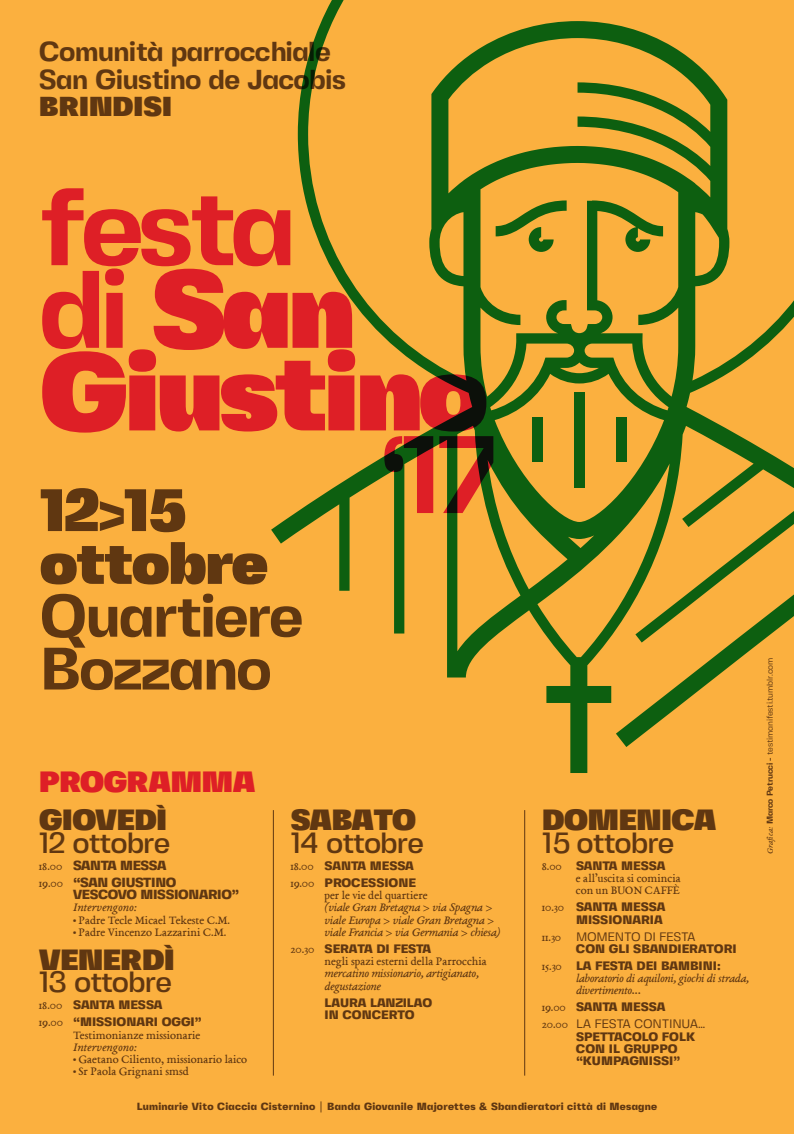
<style>
.page{position:relative;width:794px;height:1134px;background:#fbb03f}
.page>*{position:absolute;margin:0;border:0;box-sizing:border-box;transform-origin:0 0}
.t1{font:900 109.84px/82.6px "Fivo Sans Modern";letter-spacing:-.055em;color:#de1f26}
.t2{font:700 109.84px "Fivo Sans Modern";color:#de1f26}
.t3{font:700 59.68px/52.8px "Fivo Sans Modern";letter-spacing:-.035em;color:#603711}
.t4{font:900 59.68px/52.8px "Fivo Sans Modern";letter-spacing:-.035em;color:#603711}
.t5{font:900 29.32px "Fivo Sans Modern";letter-spacing:-.035em;color:#de1f26}
.t6{font:500 29.24px "Fivo Sans Modern";letter-spacing:-.035em;color:#603711}
.t7{font:900 29.24px "Fivo Sans Modern";letter-spacing:-.035em;color:#603711}
.t8{font:700 27.4px/27.4px "Fivo Sans Modern";letter-spacing:-.025em;color:#603711}
.t9{font:900 27.4px "Fivo Sans Modern";letter-spacing:-.025em;color:#603711}
.t10{font:800 13.2px/17px "Fivo Sans Modern";letter-spacing:-.025em;color:#603711}
.t11{font:800 12.24px/12.2px "Fivo Sans Modern";color:#603711}
.t12{font:12.24px/12.2px "EB Garamond 08";color:#603711}
.t13{font:italic 12.24px/12.2px "EB Garamond 08";letter-spacing:-.025em;color:#603711}
.t14{font:12.24px/17px "Fivo Sans Modern";letter-spacing:-.025em;color:#603711}
.t15{font:800 10.36px "Fivo Sans Modern";letter-spacing:.025em;color:#603711}
.t16{font:8.48px "Fivo Sans Modern";letter-spacing:-.025em;color:#603711}
.s1{font-weight:700}
.s2{font-family:"EB Garamond 08";font-weight:400;font-size:12.24px}
.s3{font-style:italic}
.s4{font-family:"Fivo Sans Modern";font-weight:800;font-size:13.2px}
.s5{font-family:"EB Garamond 08";font-weight:400}
.s6{font-weight:400}
.s7{font-family:"EB Garamond 08"}
.s8{font-weight:800}
.s9{font-weight:400;font-size:12.24px}
.s10{font-family:"EB Garamond 08";font-style:italic}
</style>
<div class="page">
<svg style="left:271px;top:0;width:523px;height:773px"></svg>
<hr style="left:273px;top:810px;width:1px;height:266px;background:#603711">
<hr style="left:524px;top:810px;width:1px;height:266px;background:#603711">
<h3 class="t8" style="left:39px;top:38px;width:309px">Comunità parrocchiale<br>San Giustino de Jacobis</h3>
<h3 class="t9" style="left:39px;top:89px;width:135px">BRINDISI</h3>
<h1 class="t1" style="left:39px;top:185px;width:451px"><span class="s1">festa<br>di</span> San<br>Giustino</h1>
<h1 class="t2" style="left:381px;top:408px;width:117px">‘17</h1>
<h2 class="t4" style="left:40px;top:483px;width:230px">12<span class="s1">&gt;</span>15 ottobre</h2>
<h2 class="t3" style="left:40px;top:589px;width:265px">Quartiere<br>Bozzano</h2>
<h3 class="t5" style="left:39px;top:763px;width:218px">PROGRAMMA</h3>
<h3 class="t7" style="left:39px;top:802px;width:130px">GIOVEDÌ</h3>
<h3 class="t6" style="left:39px;top:825px;width:133px">12 ottobre</h3>
<p class="t10" style="left:39px;top:857px;width:139px"><span class="s2">18.00</span> SANTA MESSA<br><span class="s2">19.00</span> “SAN GIUSTINO</p>
<p class="t10" style="left:73px;top:886px;width:167px">VESCOVO MISSIONARIO”</p>
<p class="t12" style="left:73px;top:901px;width:158px"><span class="s3">Intervengono:<br></span><span class="s4">·</span> Padre Tecle Micael Tekeste C.M. <span class="s4">·</span> Padre Vincenzo Lazzarini C.M.</p>
<h3 class="t7" style="left:39px;top:941px;width:138px">VENERDÌ</h3>
<h3 class="t6" style="left:39px;top:964px;width:135px">13 ottobre</h3>
<p class="t11" style="left:39px;top:997px;width:164px;line-height:17px"><span class="s5">18.00</span> SANTA MESSA<br><span class="s5">19.00</span> “MISSIONARI OGGI”</p>
<p class="t12" style="left:73px;top:1029px;width:129px">Testimonianze missionarie</p>
<p class="t12" style="left:73px;top:1041px;width:176px"><span class="s3">Intervengono:<br></span><span class="s4">·</span> Gaetano Ciliento, missionario laico <span class="s4">·</span> Sr Paola Grignani smsd</p>
<h3 class="t7" style="left:290px;top:802px;width:128px">SABATO</h3>
<h3 class="t6" style="left:290px;top:825px;width:135px">14 ottobre</h3>
<p class="t11" style="left:290px;top:857px;width:127px;line-height:17px"><span class="s5">18.00</span> SANTA MESSA<br><span class="s5">19.00</span> PROCESSIONE</p>
<p class="t12" style="left:324px;top:889px;width:104px">per le vie del quartiere</p>
<p class="t13" style="left:324px;top:902px;width:178px">(viale Gran Bretagna &gt; via Spagna &gt; viale Europa &gt; viale Gran Bretagna &gt; viale Francia &gt; via Germania &gt; chiesa)</p>
<p class="t11" style="left:290px;top:942px;width:142px"><span class="s5">20.30</span> SERATA DI FESTA</p>
<p class="t12" style="left:324px;top:955px;width:164px">negli spazi esterni della Parrocchia</p>
<p class="t13" style="left:324px;top:968px;width:156px">mercatino missionario, artigianato, degustazione</p>
<p class="t11" style="left:324px;top:996px;width:109px">LAURA LANZILAO<br>IN CONCERTO</p>
<h3 class="t7" style="left:542px;top:802px;width:176px">DOMENICA</h3>
<h3 class="t6" style="left:542px;top:825px;width:134px">15 ottobre</h3>
<p class="t11" style="left:542px;top:859px;width:125px"><span class="s5">8.00</span> SANTA MESSA</p>
<p class="t12" style="left:576px;top:872px;width:106px">e all’uscita si comincia con un BUON CAFFÈ</p>
<p class="t11" style="left:542px;top:901px;width:125px;text-align:right"><span class="s5">10.30</span> SANTA MESSA<br>MISSIONARIA</p>
<p class="t11" style="left:576px;top:930px;width:162px;text-indent:-34px"><span class="s5">11.30</span> <span class="s6">MOMENTO DI FESTA<br></span>CON GLI SBANDIERATORI</p>
<p class="t11" style="left:542px;top:959px;width:180px"><span class="s5">15.30</span> LA FESTA DEI BAMBINI:</p>
<p class="t13" style="left:576px;top:973px;width:175px">laboratorio di aquiloni, giochi di strada, divertimento…</p>
<p class="t14" style="left:542px;top:998px;width:165px"><span class="s7">19.00</span> <span class="s8">SANTA MESSA<br></span><span class="s7">20.00</span> LA FESTA CONTINUA…</p>
<p class="t11" style="left:576px;top:1030px;width:121px">SPETTACOLO FOLK<br>CON IL GRUPPO “KUMPAGNISSI”</p>
<p class="t15" style="left:137px;top:1100px;width:522px">Luminarie Vito Ciaccia Cisternino <span class="s9">|</span> Banda Giovanile Majorettes &amp; Sbandieratori città di Mesagne</p>
<p class="t16" style="left:764px;top:854px;width:198px;rotate:-90deg"><span class="s10">Gra ica:</span> <span class="s1">Marco Petrucci -</span> testimanifesti.tumblr.com</p>
</div>
